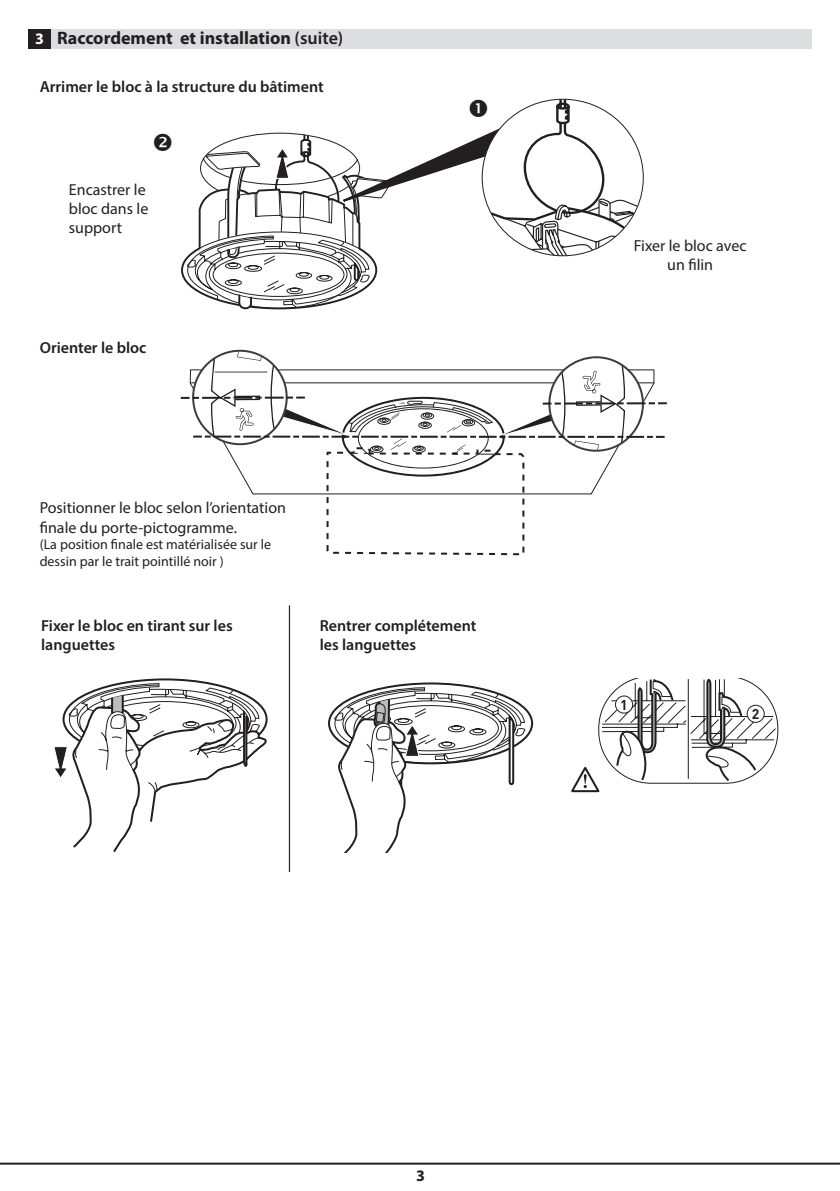
<style>
.page{position:relative;width:840px;height:1191px;background:#fff}
.page>*{position:absolute;margin:0;border:0;box-sizing:border-box;transform-origin:0 0}
.t1{font:700 18px "Myriad Pro";color:#231f20}
.Titre_paragraphe{font:600 16px/19.2px "Myriad Pro";color:#231f20}
.t2{font:16px/19.2px "Myriad Pro";color:#231f20}
.t3{font:700 16px "Myriad Pro";color:#231f20}
.t4{font:700 16px "Myriad Pro";color:#fff}
.t5{font:14px/16.8px "Myriad Pro";color:#231f20}
.t6{font:700 14px "DIN Pro";color:#231f20}
.s1{font-weight:600}
</style>
<div class="page">
<hr style="left:0;top:1162px;width:839px;height:2px;background:#231f20">
<svg style="left:181px;top:350px;width:485px;height:205px"></svg>
<svg style="left:54px;top:678px;width:213px;height:174px"></svg>
<hr style="left:289px;top:605px;width:1px;height:267px;background:#231f20">
<svg style="left:328px;top:682px;width:205px;height:170px"></svg>
<svg style="left:571px;top:678px;width:206px;height:114px"></svg>
<div style="left:28px;top:29px;width:29px;height:20px;background:#231f20"></div>
<div style="left:51px;top:29px;width:760px;height:20px;background:#dcdddf"></div>
<svg style="left:181px;top:99px;width:462px;height:210px"></svg>
<p class="t4" style="left:35px;top:28px;width:10px">3</p>
<p class="t1" style="left:57px;top:27px;width:287px">Raccordement et installation <span class="s1">(suite)</span></p>
<p class="Titre_paragraphe" style="left:40px;top:77px;width:285px">Arrimer le bloc à la structure du bâtiment</p>
<p class="t2" style="left:69px;top:180px;width:81px">Encastrer le bloc dans le support</p>
<p class="Titre_paragraphe" style="left:40px;top:338px;width:108px">Orienter le bloc</p>
<p class="t2" style="left:40px;top:498px;width:248px">Positionner le bloc selon l’orientation finale du porte-pictogramme.</p>
<p class="t5" style="left:40px;top:536px;width:233px">(La position finale est matérialisée sur le dessin par le trait pointillé noir )</p>
<p class="Titre_paragraphe" style="left:41px;top:616px;width:193px">Fixer le bloc en tirant sur les</p>
<p class="Titre_paragraphe" style="left:41px;top:635px;width:75px">languettes</p>
<p class="Titre_paragraphe" style="left:319px;top:616px;width:158px">Rentrer complétement les languettes</p>
<p class="t2" style="left:633px;top:235px;width:114px;text-align:center">Fixer le bloc avec un filin</p>
<p class="t6" style="left:620px;top:693px;width:9px">1</p>
<p class="t6" style="left:751px;top:702px;width:9px">2</p>
<p class="t3" style="left:416px;top:1165px;width:10px">3</p>
</div>
